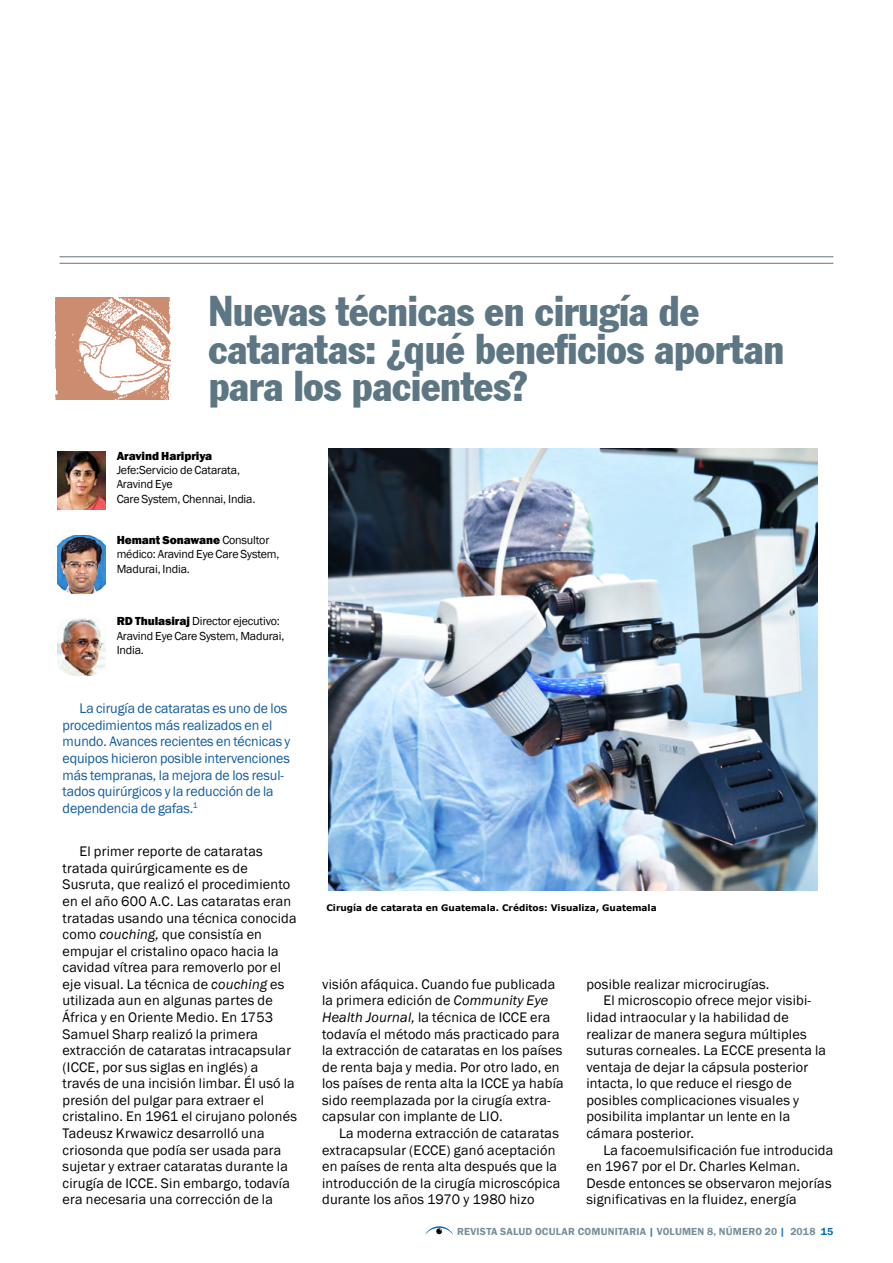
<style>
.page{position:relative;width:893px;height:1263px;background:#fff}
.page>*{position:absolute;margin:0;border:0;box-sizing:border-box;transform-origin:0 0}
.t1{font:42px/37.5px "Franklin Gothic Condensed";letter-spacing:-.005em;color:#5d7683}
.t2{font:14.25px/16.5px "Franklin Gothic";letter-spacing:.015em;color:#000}
.t3{font:14.25px/16.5px "Franklin Gothic";letter-spacing:-.005em;color:#105a9c}
.t4{font:12px/14.4px "Franklin Gothic";letter-spacing:-.015em;color:#000}
.t5{font:800 12px "Franklin Gothic";letter-spacing:-.005em;color:#000}
.t6{font:600 10.5px "Franklin Gothic";letter-spacing:.02em;color:#778e9a}
.t7{font:700 9px "Verdana";color:#000}
.s1{font-weight:800}
.s2{font-style:italic}
.s3{color:#2d7ec2}
.s4{color:#006cb7}
</style>
<div class="page">
<svg style="left:425px;top:1226px;width:28px;height:9px"></svg>
<img style="left:57px;top:451px;width:49px;height:58px">
<img style="left:57px;top:535px;width:49px;height:59px">
<img style="left:57px;top:618px;width:49px;height:57px">
<img style="left:55px;top:298px;width:115px;height:101px">
<img style="left:329px;top:448px;width:489px;height:442px">
<hr style="left:60px;top:256px;width:773px;height:1px;background:#5d7683">
<hr style="left:60px;top:263px;width:773px;height:1px;background:#5d7683">
<h1 class="t1" style="left:208px;top:292px;width:578px">Nuevas técnicas en cirugía de cataratas: ¿qué beneficios aportan para los pacientes?</h1>
<p class="t5" style="left:117px;top:448px;width:97px">Aravind Haripriya</p>
<p class="t4" style="left:117px;top:463px;width:140px">Jefe:Servicio de Catarata,<br>Aravind Eye<br>Care System, Chennai, India.</p>
<p class="t4" style="left:117px;top:533px;width:164px"><span class="s1">Hemant Sonawane</span> Consultor médico: Aravind Eye Care System,<br>Madurai, India.</p>
<p class="t4" style="left:117px;top:614px;width:169px"><span class="s1">RD Thulasiraj</span> Director ejecutivo:<br>Aravind Eye Care System, Madurai,<br>India.</p>
<p class="t3" style="left:63px;top:701px;width:229px;text-indent:17px">La cirugía de cataratas es uno de los procedimientos más realizados en el mundo. Avances recientes en técnicas y equipos hicieron posible intervenciones más tempranas, la mejora de los resul&shy;tados quirúrgicos y la reducción de la dependencia de gafas.<sup>1</sup></p>
<p class="t2" style="left:63px;top:843px;width:236px;text-indent:17px">El primer reporte de cataratas tratada quirúrgicamente es de Susruta, que realizó el procedimiento en el año 600 A.C. Las cataratas eran tratadas usando una técnica conocida como <span class="s2">couching,</span> que consistía en empujar el cristalino opaco hacia la cavidad vítrea para removerlo por el eje visual. La técnica de <span class="s2">couching</span> es utilizada aun en algunas partes de África y en Oriente Medio. En 1753<br>Samuel Sharp realizó la primera extracción de cataratas intracapsular (ICCE, por sus siglas en inglés) a través de una incisión limbar. Él usó la presión del pulgar para extraer el cristalino. En 1961 el cirujano polonés Tadeusz Krwawicz desarrolló una criosonda que podía ser usada para sujetar y extraer cataratas durante la cirugía de ICCE. Sin embargo, todavía era necesaria una corrección de la</p>
<p class="t7" style="left:326px;top:901px;width:332px">Cirugía de catarata en Guatemala. Créditos: Visualiza, Guatemala</p>
<p class="t2" style="left:322px;top:976px;width:243px">visión afáquica. Cuando fue publicada la primera edición de <span class="s2">Community Eye Health Journal,</span> la técnica de ICCE era todavía el método más practicado para la extracción de cataratas en los países de renta baja y media. Por otro lado, en los países de renta alta la ICCE ya había sido reemplazada por la cirugía extra&shy;capsular con implante de LIO.</p>
<p class="t2" style="left:322px;top:1125px;width:240px;text-indent:17px">La moderna extracción de cataratas extracapsular (ECCE) ganó aceptación en países de renta alta después que la introducción de la cirugía microscópica durante los años 1970 y 1980 hizo</p>
<p class="t2" style="left:586px;top:976px;width:185px">posible realizar microcirugías.</p>
<p class="t2" style="left:603px;top:993px;width:209px">El microscopio ofrece mejor visibi-</p>
<p class="t2" style="left:586px;top:1009px;width:204px">lidad intraocular y la habilidad de</p>
<p class="t2" style="left:586px;top:1026px;width:222px">realizar de manera segura múltiples</p>
<p class="t2" style="left:586px;top:1042px;width:241px">suturas corneales. La ECCE presenta la</p>
<p class="t2" style="left:586px;top:1059px;width:223px">ventaja de dejar la cápsula posterior</p>
<p class="t2" style="left:586px;top:1075px;width:207px">intacta, lo que reduce el riesgo de</p>
<p class="t2" style="left:586px;top:1092px;width:214px">posibles complicaciones visuales y</p>
<p class="t2" style="left:586px;top:1109px;width:205px">posibilita implantar un lente en la</p>
<p class="t2" style="left:586px;top:1125px;width:109px">cámara posterior.</p>
<p class="t2" style="left:603px;top:1142px;width:231px">La facoemulsificación fue introducida</p>
<p class="t2" style="left:586px;top:1158px;width:215px">en 1967 por el Dr. Charles Kelman.</p>
<p class="t2" style="left:586px;top:1175px;width:247px">Desde entonces se observaron mejorías</p>
<p class="t2" style="left:586px;top:1191px;width:212px">significativas en la fluidez, energía</p>
<p class="t6" style="left:457px;top:1225px;width:378px">REVISTA SALUD OCULAR COMUNITARIA <span class="s3">|</span> VOLUMEN 8, NÚMERO 20 <span class="s3">|</span> 2018 <span class="s4">15</span></p>
</div>
